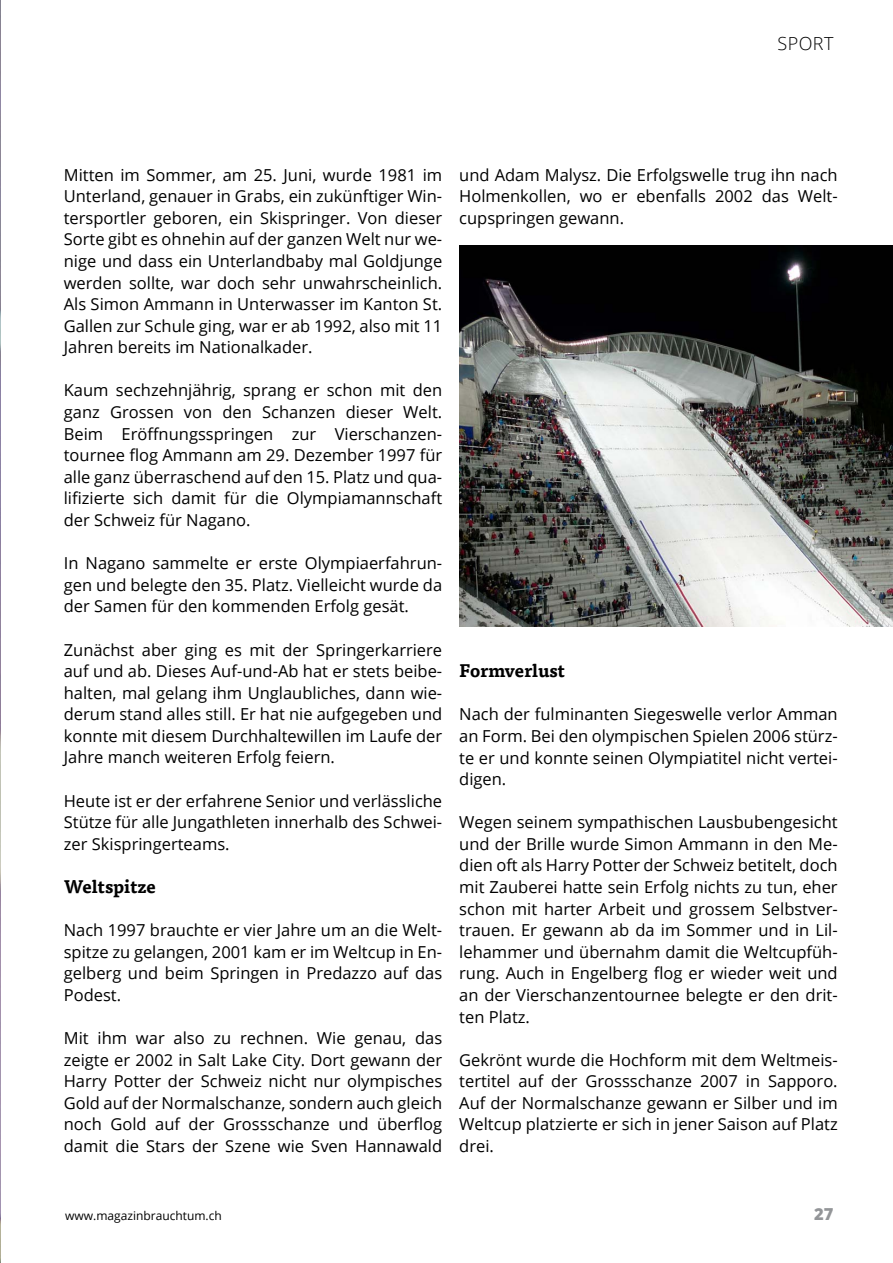
<style>
.page{position:relative;width:893px;height:1263px;background:#fff}
.page>*{position:absolute;margin:0;border:0;box-sizing:border-box;transform-origin:0 0}
.t1{font:700 18px "Tisa Pro";color:#000}
.t2{font:300 18px "Open Sans";letter-spacing:.025em;color:#000}
.t3{font:16.5px/21.6px "Open Sans";color:#000;text-align:justify}
.t4{font:800 16.5px "Open Sans";color:#939598}
.t5{font:12px "Open Sans";color:#000}
</style>
<div class="page">
<img style="left:0;top:0;width:1px;height:1263px">
<img style="left:459px;top:245px;width:434px;height:381px">
<p class="t2" style="left:777px;top:31px;width:58px">SPORT</p>
<p class="t3" style="left:64px;top:163px;width:380px">Mitten im Sommer, am 25. Juni, wurde 1981 im Unterland, genauer in Grabs, ein zukünftiger Win&shy;tersportler geboren, ein Skispringer. Von dieser Sorte gibt es ohnehin auf der ganzen Welt nur we&shy;nige und dass ein Unterlandbaby mal Goldjunge werden sollte, war doch sehr unwahrscheinlich.<br>Als Simon Ammann in Unterwasser im Kanton St.<br>Gallen zur Schule ging, war er ab 1992, also mit 11<br>Jahren bereits im Nationalkader.</p>
<p class="t3" style="left:64px;top:379px;width:380px">Kaum sechzehnjährig, sprang er schon mit den ganz Grossen von den Schanzen dieser Welt.<br>Beim Eröffnungsspringen zur Vierschanzen&shy;tournee flog Ammann am 29. Dezember 1997 für alle ganz überraschend auf den 15. Platz und qua&shy;lifizierte sich damit für die Olympiamannschaft der Schweiz für Nagano.</p>
<p class="t3" style="left:64px;top:552px;width:380px">In Nagano sammelte er erste Olympiaerfahrun&shy;gen und belegte den 35. Platz. Vielleicht wurde da der Samen für den kommenden Erfolg gesät.</p>
<p class="t3" style="left:64px;top:638px;width:380px">Zunächst aber ging es mit der Springerkarriere auf und ab. Dieses Auf-und-Ab hat er stets beibe&shy;halten, mal gelang ihm Unglaubliches, dann wie&shy;derum stand alles still. Er hat nie aufgegeben und konnte mit diesem Durchhaltewillen im Laufe der Jahre manch weiteren Erfolg feiern.</p>
<p class="t3" style="left:64px;top:789px;width:380px">Heute ist er der erfahrene Senior und verlässliche Stütze für alle Jungathleten innerhalb des Schwei&shy;zer Skispringerteams.</p>
<p class="t1" style="left:64px;top:872px;width:94px">Weltspitze</p>
<p class="t3" style="left:64px;top:919px;width:380px">Nach 1997 brauchte er vier Jahre um an die Welt&shy;spitze zu gelangen, 2001 kam er im Weltcup in En&shy;gelberg und beim Springen in Predazzo auf das Podest.</p>
<p class="t3" style="left:64px;top:1027px;width:380px">Mit ihm war also zu rechnen. Wie genau, das zeigte er 2002 in Salt Lake City. Dort gewann der Harry Potter der Schweiz nicht nur olympisches Gold auf der Normalschanze, sondern auch gleich noch Gold auf der Grossschanze und überflog damit die Stars der Szene wie Sven Hannawald</p>
<p class="t3" style="left:459px;top:163px;width:380px">und Adam Malysz. Die Erfolgswelle trug ihn nach Holmenkollen, wo er ebenfalls 2002 das Welt&shy;cupspringen gewann.</p>
<p class="t1" style="left:459px;top:656px;width:107px">Formverlust</p>
<p class="t3" style="left:459px;top:703px;width:380px">Nach der fulminanten Siegeswelle verlor Amman an Form. Bei den olympischen Spielen 2006 stürz&shy;te er und konnte seinen Olympiatitel nicht vertei&shy;digen.</p>
<p class="t3" style="left:459px;top:811px;width:380px">Wegen seinem sympathischen Lausbubengesicht und der Brille wurde Simon Ammann in den Me&shy;dien oft als Harry Potter der Schweiz betitelt, doch mit Zauberei hatte sein Erfolg nichts zu tun, eher schon mit harter Arbeit und grossem Selbstver&shy;trauen. Er gewann ab da im Sommer und in Lil&shy;lehammer und übernahm damit die Weltcupfüh&shy;rung. Auch in Engelberg flog er wieder weit und an der Vierschanzentournee belegte er den drit&shy;ten Platz.</p>
<p class="t3" style="left:459px;top:1048px;width:380px">Gekrönt wurde die Hochform mit dem Weltmeis&shy;tertitel auf der Grossschanze 2007 in Sapporo.<br>Auf der Normalschanze gewann er Silber und im Weltcup platzierte er sich in jener Saison auf Platz drei.</p>
<p class="t5" style="left:65px;top:1208px;width:158px">www.magazinbrauchtum.ch</p>
<p class="t4" style="left:814px;top:1202px;width:21px">27</p>
</div>
